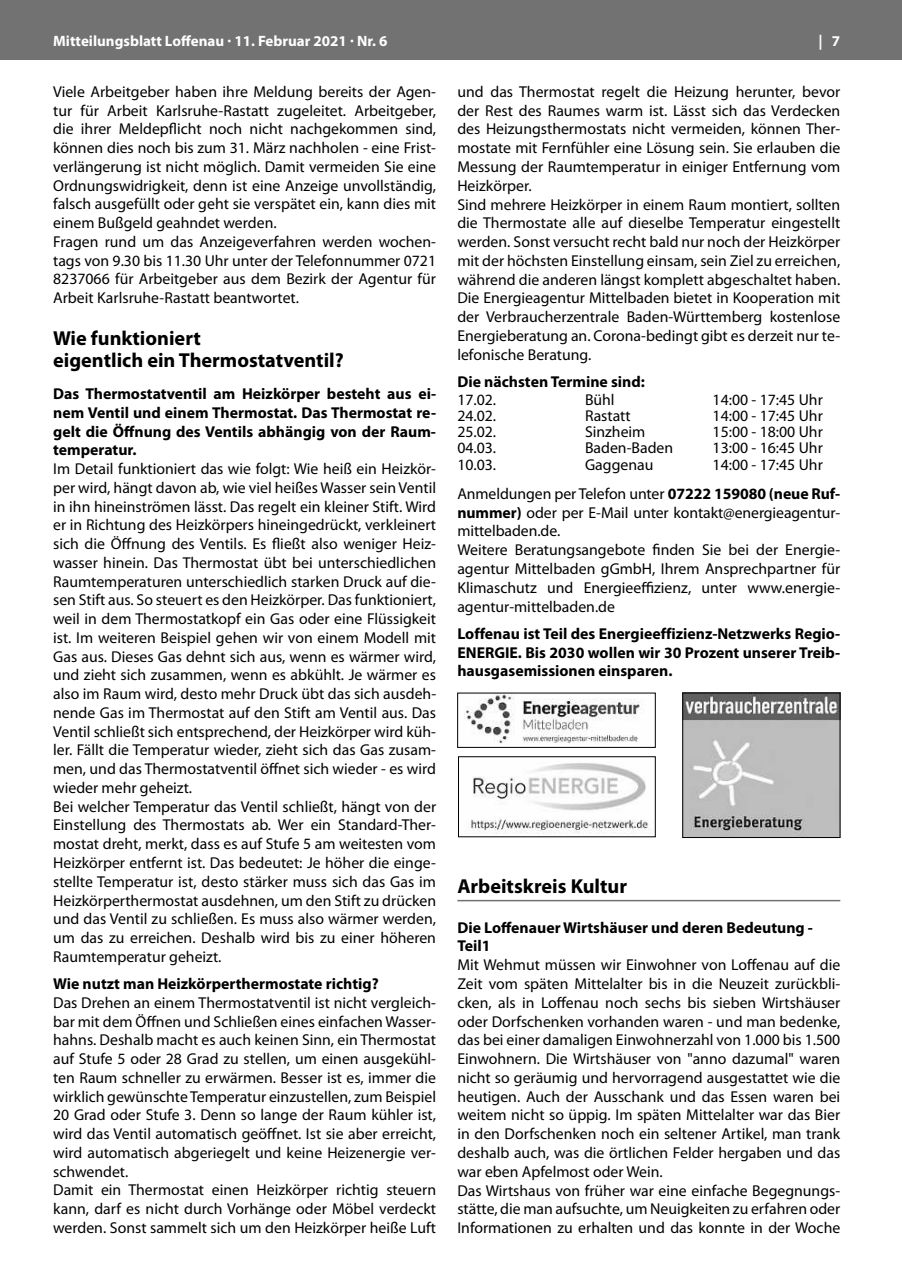
<style>
.page{position:relative;width:902px;height:1280px;background:#fff}
.page>*{position:absolute;margin:0;border:0;box-sizing:border-box;transform-origin:0 0}
.t1{font:700 20.25px/22.5px "Myriad Pro";color:#000}
.t2{font:15.75px/18.8px "Myriad Pro";color:#000}
.t3{font:700 15.75px/18.8px "Myriad Pro";color:#000;text-align:justify}
.t4{font:700 15px "Myriad Pro";color:#fff}
.s1{font-weight:700}
</style>
<div class="page">
<div style="left:0;top:0;width:901px;height:60px;background:#727272"></div>
<hr style="left:457px;top:900px;width:383px;height:1px;background:#727272">
<img style="left:684px;top:695px;width:154px;height:141px">
<div style="left:682px;top:693px;width:158px;height:145px;border:1px solid #000"></div>
<img style="left:464px;top:695px;width:176px;height:49px">
<div style="left:457px;top:693px;width:198px;height:55px;border:1px solid #000"></div>
<img style="left:468px;top:763px;width:182px;height:71px">
<div style="left:458px;top:756px;width:197px;height:81px;border:1px solid #000"></div>
<p class="t4" style="left:53px;top:31px;width:336px">Mitteilungsblatt Loffenau · 11. Februar 2021 · Nr. 6</p>
<p class="t4" style="left:818px;top:31px;width:23px">| 7</p>
<p class="t2" style="left:53px;top:82px;width:384px">Viele Arbeitgeber haben ihre Meldung bereits der Agen&shy;tur für Arbeit Karlsruhe-Rastatt zugeleitet. Arbeitgeber, die ihrer Meldepflicht noch nicht nachgekommen sind, können dies noch bis zum 31. März nachholen - eine Frist&shy;verlängerung ist nicht möglich. Damit vermeiden Sie eine Ordnungswidrigkeit, denn ist eine Anzeige unvollständig, falsch ausgefüllt oder geht sie verspätet ein, kann dies mit einem Bußgeld geahndet werden.<br>Fragen rund um das Anzeigeverfahren werden wochen&shy;tags von 9.30 bis 11.30 Uhr unter der Telefonnummer 0721<br>8237066 für Arbeitgeber aus dem Bezirk der Agentur für Arbeit Karlsruhe-Rastatt beantwortet.</p>
<p class="t1" style="left:53px;top:326px;width:292px">Wie funktioniert<br>eigentlich ein Thermostatventil?</p>
<p class="t3" style="left:53px;top:384px;width:384px">Das Thermostatventil am Heizkörper besteht aus ei&shy;nem Ventil und einem Thermostat. Das Thermostat re&shy;gelt die Öffnung des Ventils abhängig von der Raum&shy;temperatur.</p>
<p class="t2" style="left:53px;top:459px;width:384px">Im Detail funktioniert das wie folgt: Wie heiß ein Heizkör&shy;per wird, hängt davon ab, wie viel heißes Wasser sein Ventil in ihn hineinströmen lässt. Das regelt ein kleiner Stift. Wird er in Richtung des Heizkörpers hineingedrückt, verkleinert sich die Öffnung des Ventils. Es fließt also weniger Heiz&shy;wasser hinein. Das Thermostat übt bei unterschiedlichen Raumtemperaturen unterschiedlich starken Druck auf die&shy;sen Stift aus. So steuert es den Heizkörper. Das funktioniert, weil in dem Thermostatkopf ein Gas oder eine Flüssigkeit ist. Im weiteren Beispiel gehen wir von einem Modell mit Gas aus. Dieses Gas dehnt sich aus, wenn es wärmer wird, und zieht sich zusammen, wenn es abkühlt. Je wärmer es also im Raum wird, desto mehr Druck übt das sich ausdeh&shy;nende Gas im Thermostat auf den Stift am Ventil aus. Das Ventil schließt sich entsprechend, der Heizkörper wird küh&shy;ler. Fällt die Temperatur wieder, zieht sich das Gas zusam&shy;men, und das Thermostatventil öffnet sich wieder - es wird wieder mehr geheizt.<br>Bei welcher Temperatur das Ventil schließt, hängt von der Einstellung des Thermostats ab. Wer ein Standard-Ther&shy;mostat dreht, merkt, dass es auf Stufe 5 am weitesten vom Heizkörper entfernt ist. Das bedeutet: Je höher die einge&shy;stellte Temperatur ist, desto stärker muss sich das Gas im Heizkörperthermostat ausdehnen, um den Stift zu drücken und das Ventil zu schließen. Es muss also wärmer werden, um das zu erreichen. Deshalb wird bis zu einer höheren Raumtemperatur geheizt.</p>
<p class="t3" style="left:53px;top:974px;width:327px">Wie nutzt man Heizkörperthermostate richtig?</p>
<p class="t2" style="left:53px;top:993px;width:384px">Das Drehen an einem Thermostatventil ist nicht vergleich&shy;bar mit dem Öffnen und Schließen eines einfachen Wasser&shy;hahns. Deshalb macht es auch keinen Sinn, ein Thermostat auf Stufe 5 oder 28 Grad zu stellen, um einen ausgekühl&shy;ten Raum schneller zu erwärmen. Besser ist es, immer die wirklich gewünschte Temperatur einzustellen, zum Beispiel 20 Grad oder Stufe 3. Denn so lange der Raum kühler ist, wird das Ventil automatisch geöffnet. Ist sie aber erreicht, wird automatisch abgeriegelt und keine Heizenergie ver&shy;schwendet.<br>Damit ein Thermostat einen Heizkörper richtig steuern kann, darf es nicht durch Vorhänge oder Möbel verdeckt werden. Sonst sammelt sich um den Heizkörper heiße Luft</p>
<p class="t2" style="left:457px;top:82px;width:384px">und das Thermostat regelt die Heizung herunter, bevor der Rest des Raumes warm ist. Lässt sich das Verdecken des Heizungsthermostats nicht vermeiden, können Ther&shy;mostate mit Fernfühler eine Lösung sein. Sie erlauben die Messung der Raumtemperatur in einiger Entfernung vom Heizkörper.<br>Sind mehrere Heizkörper in einem Raum montiert, sollten die Thermostate alle auf dieselbe Temperatur eingestellt werden. Sonst versucht recht bald nur noch der Heizkörper mit der höchsten Einstellung einsam, sein Ziel zu erreichen, während die anderen längst komplett abgeschaltet haben.<br>Die Energieagentur Mittelbaden bietet in Kooperation mit der Verbraucherzentrale Baden-Württemberg kostenlose Energieberatung an. Corona-bedingt gibt es derzeit nur te&shy;lefonische Beratung.</p>
<p class="t3" style="left:457px;top:372px;width:189px">Die nächsten Termine sind:</p>
<p class="t2" style="left:457px;top:390px;width:40px">17.02.</p>
<p class="t2" style="left:585px;top:390px;width:31px">Bühl</p>
<p class="t2" style="left:712px;top:390px;width:112px">14:00 - 17:45 Uhr</p>
<p class="t2" style="left:457px;top:406px;width:40px">24.02.</p>
<p class="t2" style="left:585px;top:406px;width:47px">Rastatt</p>
<p class="t2" style="left:712px;top:406px;width:112px">14:00 - 17:45 Uhr</p>
<p class="t2" style="left:457px;top:422px;width:40px">25.02.</p>
<p class="t2" style="left:585px;top:422px;width:62px">Sinzheim</p>
<p class="t2" style="left:712px;top:422px;width:112px">15:00 - 18:00 Uhr</p>
<p class="t2" style="left:457px;top:438px;width:40px">04.03.</p>
<p class="t2" style="left:585px;top:438px;width:90px">Baden-Baden</p>
<p class="t2" style="left:712px;top:438px;width:112px">13:00 - 16:45 Uhr</p>
<p class="t2" style="left:457px;top:455px;width:40px">10.03.</p>
<p class="t2" style="left:585px;top:455px;width:70px">Gaggenau</p>
<p class="t2" style="left:457px;top:449px;width:384px;line-height:29.4px;text-indent:255px">14:00 - 17:45 Uhr<br>Anmeldungen per Telefon unter <span class="s1">07222 159080 (neue Ruf-</span></p>
<p class="t2" style="left:457px;top:503px;width:384px"><span class="s1">nummer)</span> oder per E-Mail unter kontakt@energieagentur&shy;mittelbaden.de.<br>Weitere Beratungsangebote finden Sie bei der Energie&shy;agentur Mittelbaden gGmbH, Ihrem Ansprechpartner für Klimaschutz und Energieeffizienz, unter www.energie&shy;agentur-mittelbaden.de</p>
<p class="t3" style="left:457px;top:624px;width:384px">Loffenau ist Teil des Energieeffizienz-Netzwerks Regio-ENERGIE. Bis 2030 wollen wir 30 Prozent unserer Treib&shy;hausgasemissionen einsparen.</p>
<p class="t1" style="left:457px;top:874px;width:171px">Arbeitskreis Kultur</p>
<p class="t3" style="left:457px;top:917px;width:357px">Die Loffenauer Wirtshäuser und deren Bedeutung -<br>Teil1</p>
<p class="t2" style="left:457px;top:955px;width:384px">Mit Wehmut müssen wir Einwohner von Loffenau auf die Zeit vom späten Mittelalter bis in die Neuzeit zurückbli&shy;cken, als in Loffenau noch sechs bis sieben Wirtshäuser oder Dorfschenken vorhanden waren - und man bedenke, das bei einer damaligen Einwohnerzahl von 1.000 bis 1.500<br>Einwohnern. Die Wirtshäuser von "anno dazumal" waren nicht so geräumig und hervorragend ausgestattet wie die heutigen. Auch der Ausschank und das Essen waren bei weitem nicht so üppig. Im späten Mittelalter war das Bier in den Dorfschenken noch ein seltener Artikel, man trank deshalb auch, was die örtlichen Felder hergaben und das war eben Apfelmost oder Wein.<br>Das Wirtshaus von früher war eine einfache Begegnungs&shy;stätte, die man aufsuchte, um Neuigkeiten zu erfahren oder Informationen zu erhalten und das konnte in der Woche</p>
</div>
